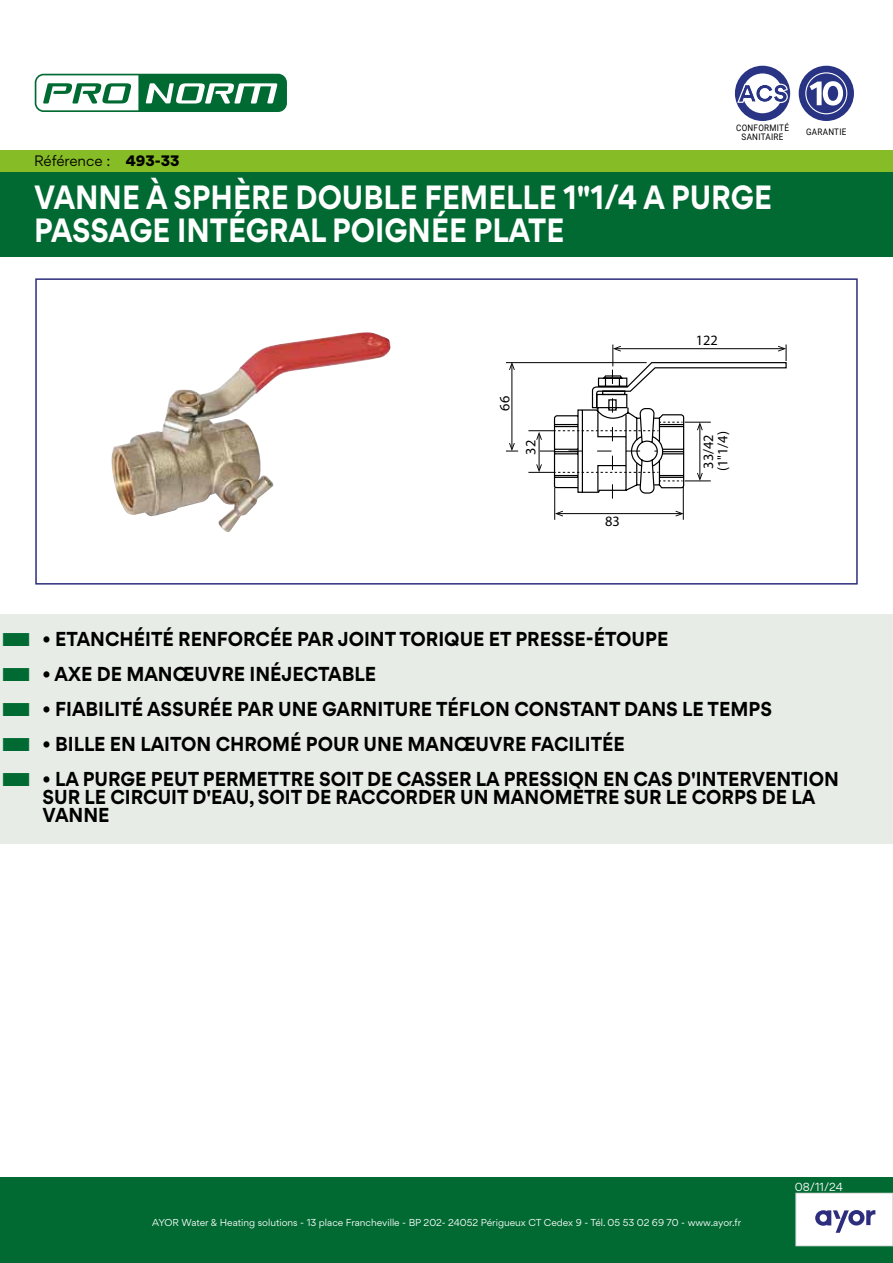
<style>
.page{position:relative;width:893px;height:1263px;background:#fff}
.page>*{position:absolute;margin:0;border:0;box-sizing:border-box;transform-origin:0 0}
.t1{font:700 30px/33px "Gordita";color:#fff;scale:.9 1}
.t2{font:700 18px/18px "Gordita";color:#000;scale:.95 1}
.t3{font:14.4px/14.4px "Myriad Pro";color:#000}
.t4{font:13.5px "Gordita";letter-spacing:-.005em;color:#000}
.t5{font:10.5px "Gordita";color:#fff}
.t6{font:9px "Gordita";color:#fff}
.t7{font:9px/9px "Roboto";letter-spacing:.035em;color:#000;text-align:center;scale:.9 1}
.s1{font-weight:900}
</style>
<div class="page">
<hr style="left:557px;top:513px;width:124px;height:1px;background:#000">
<svg style="left:555px;top:511px;width:8px;height:5px"></svg>
<svg style="left:675px;top:511px;width:8px;height:5px"></svg>
<hr style="left:511px;top:364px;width:1px;height:84px;background:#000">
<svg style="left:509px;top:363px;width:6px;height:7px"></svg>
<hr style="left:506px;top:362px;width:141px;height:1px;background:#000">
<svg style="left:506px;top:443px;width:12px;height:9px"></svg>
<hr style="left:554px;top:488px;width:1px;height:32px;background:#000">
<hr style="left:683px;top:486px;width:1px;height:34px;background:#000">
<svg style="left:528px;top:344px;width:259px;height:155px"></svg>
<div style="left:0;top:1178px;width:893px;height:85px;background:#006a32"></div>
<div style="left:796px;top:1193px;width:97px;height:53px;background:#fff"></div>
<div style="left:795px;top:1193px;width:98px;height:53px;border:1px solid #dadada"></div>
<img style="left:111px;top:332px;width:280px;height:200px">
<div style="left:0;top:171px;width:893px;height:85px;background:#006a32"></div>
<div style="left:35px;top:278px;width:823px;height:307px;border:2px solid #2d2d7e"></div>
<div style="left:0;top:614px;width:893px;height:53px;background:#e7ede6"></div>
<div style="left:0;top:649px;width:893px;height:53px;background:#e7ede6"></div>
<div style="left:0;top:684px;width:893px;height:53px;background:#e7ede6"></div>
<div style="left:0;top:719px;width:893px;height:53px;background:#e7ede6"></div>
<div style="left:0;top:754px;width:893px;height:89px;background:#e7ede6"></div>
<svg style="left:815px;top:1210px;width:60px;height:23px"></svg>
<div style="left:0;top:150px;width:893px;height:21px;background:#86bc25"></div>
<div style="left:735px;top:66px;width:55px;height:55px;background:#293584;border-radius:50%"></div>
<div style="left:743px;top:73px;width:39px;height:40px;background:#fff;border-radius:50%"></div>
<svg style="left:737px;top:84px;width:51px;height:19px"></svg>
<div style="left:799px;top:66px;width:55px;height:55px;background:#293384;border-radius:50%"></div>
<svg style="left:805px;top:72px;width:42px;height:42px"></svg>
<svg style="left:34px;top:73px;width:253px;height:39px"></svg>
<p class="t4" style="left:34px;top:151px;width:147px">Référence : <span class="s1">493-33</span></p>
<p class="t7" style="left:736px;top:122px;width:60px">CONFORMITÉ<br>SANITAIRE</p>
<p class="t7" style="left:806px;top:127px;width:46px">GARANTIE</p>
<h1 class="t1" style="left:34px;top:181px;width:821px">VANNE À SPHÈRE DOUBLE FEMELLE 1"1/4 A PURGE<br>PASSAGE INTÉGRAL POIGNÉE PLATE</h1>
<p class="t3" style="left:696px;top:333px;width:24px">122</p>
<p class="t3" style="left:497px;top:411px;width:16px;rotate:-90deg">66</p>
<p class="t3" style="left:523px;top:455px;width:16px;rotate:-90deg">32</p>
<p class="t3" style="left:701px;top:471px;width:41px;rotate:-90deg">33/42 (1"1/4)</p>
<p class="t3" style="left:605px;top:514px;width:16px">83</p>
<p class="t2" style="left:43px;top:629px;width:660px">• ETANCHÉITÉ RENFORCÉE PAR JOINT TORIQUE ET PRESSE-ÉTOUPE</p>
<p class="t2" style="left:43px;top:664px;width:353px">• AXE DE MANŒUVRE INÉJECTABLE</p>
<p class="t2" style="left:43px;top:699px;width:769px">• FIABILITÉ ASSURÉE PAR UNE GARNITURE TÉFLON CONSTANT DANS LE TEMPS</p>
<p class="t2" style="left:43px;top:734px;width:615px">• BILLE EN LAITON CHROMÉ POUR UNE MANŒUVRE FACILITÉE</p>
<p class="t2" style="left:43px;top:770px;width:840px">• LA PURGE PEUT PERMETTRE SOIT DE CASSER LA PRESSION EN CAS D'INTERVENTION<br>SUR LE CIRCUIT D'EAU, SOIT DE RACCORDER UN MANOMÈTRE SUR LE CORPS DE LA<br>VANNE</p>
<p class="t6" style="left:152px;top:1216px;width:590px">AYOR Water &amp; Heating solutions - 13 place Francheville - BP 202- 24052 Périgueux CT Cedex 9 - Tél. 05 53 02 69 70 - www.ayor.fr</p>
<p class="t5" style="left:795px;top:1179px;width:50px">08/11/24</p>
</div>
